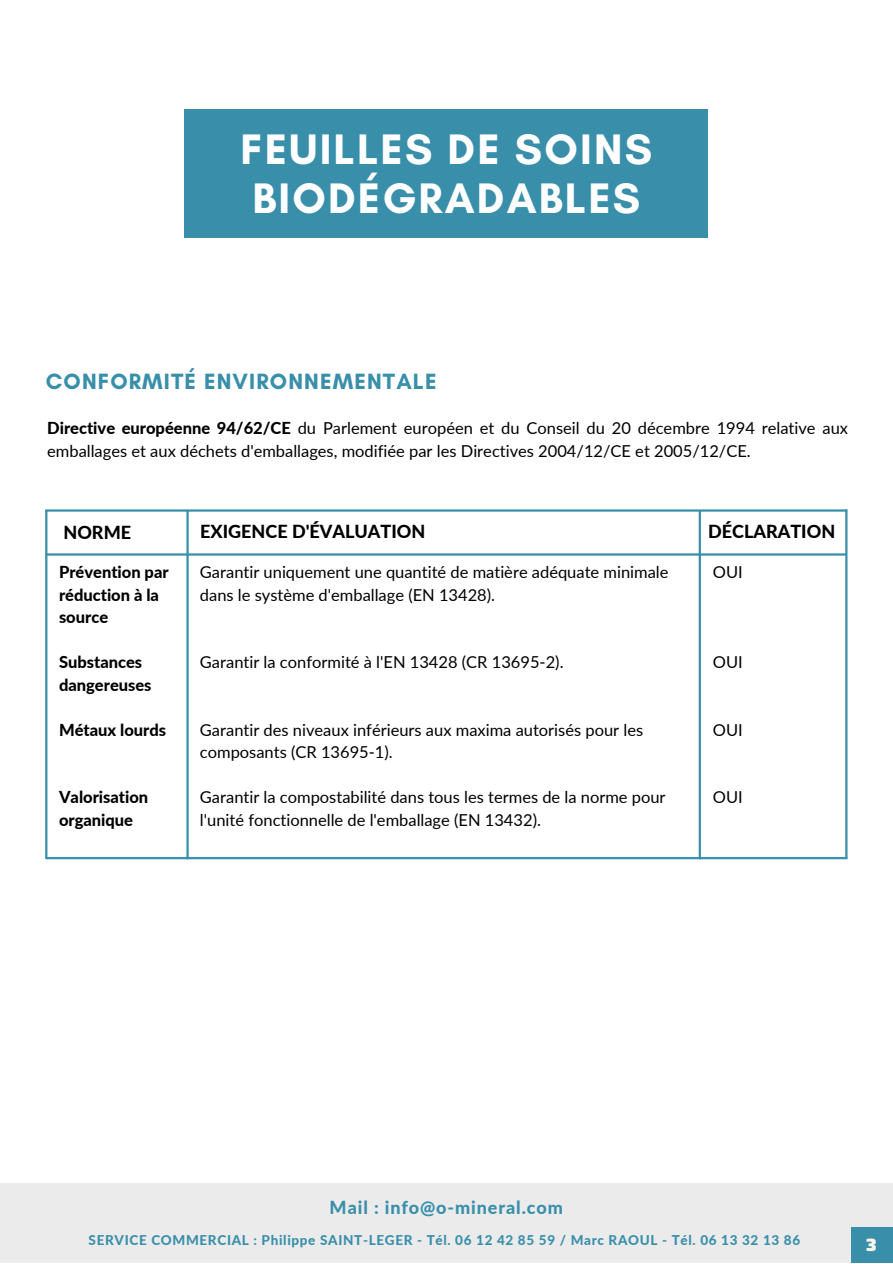
<style>
.page{position:relative;width:893px;height:1264px;background:#fff}
.page>*{position:absolute;margin:0;border:0;box-sizing:border-box;transform-origin:0 0}
.t1{font:700 43.5px/48.3px "Glacial Indifference";letter-spacing:.05em;color:#fff}
.t2{font:700 22.5px "Glacial Indifference";letter-spacing:.05em;color:#398faa}
.t3{font:800 18px "Lato";color:#000}
.t4{font:800 18px "Lato";letter-spacing:.05em;color:#398faa}
.t5{font:900 18px "Saira";color:#f7f4ea}
.t6{font:16.5px/22.5px "Lato";color:#000}
.t7{font:800 16.5px/22.5px "Lato";color:#000}
.t8{font:800 13.5px "Lato";letter-spacing:.05em;color:#398faa}
.s1{font-weight:800}
</style>
<div class="page">
<hr style="left:186px;top:510px;width:3px;height:349px;background:#398faa">
<hr style="left:698px;top:510px;width:3px;height:349px;background:#398faa">
<hr style="left:47px;top:857px;width:800px;height:2px;background:#398faa">
<hr style="left:45px;top:510px;width:2px;height:349px;background:#398faa">
<hr style="left:845px;top:509px;width:2px;height:349px;background:#398faa">
<hr style="left:45px;top:509px;width:802px;height:2px;background:#398faa">
<hr style="left:46px;top:553px;width:800px;height:2px;background:#398faa">
<div style="left:0;top:1182px;width:892px;height:80px;background:#ebebeb"></div>
<div style="left:851px;top:1226px;width:41px;height:36px;background:#398faa"></div>
<div style="left:184px;top:109px;width:524px;height:128px;background:#398faa"></div>
<p class="t1" style="left:240px;top:125px;width:413px">FEUILLES DE SOINS<br>BIODÉGRADABLES</p>
<p class="t2" style="left:46px;top:368px;width:392px">CONFORMITÉ ENVIRONNEMENTALE</p>
<p class="t6" style="left:47px;top:417px;width:802px"><span class="s1">Directive européenne 94/62/CE</span> du Parlement européen et du Conseil du 20 décembre 1994 relative aux emballages et aux déchets d'emballages, modifiée par les Directives 2004/12/CE et 2005/12/CE.</p>
<p class="t3" style="left:63px;top:521px;width:69px">NORME</p>
<p class="t3" style="left:200px;top:520px;width:227px">EXIGENCE D'ÉVALUATION</p>
<p class="t3" style="left:708px;top:520px;width:128px">DÉCLARATION</p>
<p class="t7" style="left:59px;top:561px;width:111px">Prévention par réduction à la source</p>
<p class="t7" style="left:59px;top:650px;width:94px">Substances dangereuses</p>
<p class="t7" style="left:59px;top:718px;width:109px">Métaux lourds</p>
<p class="t7" style="left:59px;top:785px;width:91px">Valorisation organique</p>
<p class="t6" style="left:200px;top:561px;width:470px">Garantir uniquement une quantité de matière adéquate minimale dans le système d'emballage (EN 13428).</p>
<p class="t6" style="left:200px;top:650px;width:365px">Garantir la conformité à l'EN 13428 (CR 13695-2).</p>
<p class="t6" style="left:200px;top:718px;width:444px">Garantir des niveaux inférieurs aux maxima autorisés pour les composants (CR 13695-1).</p>
<p class="t6" style="left:200px;top:785px;width:467px">Garantir la compostabilité dans tous les termes de la norme pour l'unité fonctionnelle de l'emballage (EN 13432).</p>
<p class="t6" style="left:712px;top:561px;width:31px">OUI</p>
<p class="t6" style="left:712px;top:650px;width:31px">OUI</p>
<p class="t6" style="left:712px;top:718px;width:31px">OUI</p>
<p class="t6" style="left:712px;top:785px;width:31px">OUI</p>
<p class="t4" style="left:329px;top:1195px;width:235px">Mail : info@o-mineral.com</p>
<p class="t8" style="left:89px;top:1231px;width:713px">SERVICE COMMERCIAL : Philippe SAINT-LEGER - Tél. 06 12 42 85 59 / Marc RAOUL - Tél. 06 13 32 13 86</p>
<p class="t5" style="left:865px;top:1230px;width:12px">3</p>
</div>
